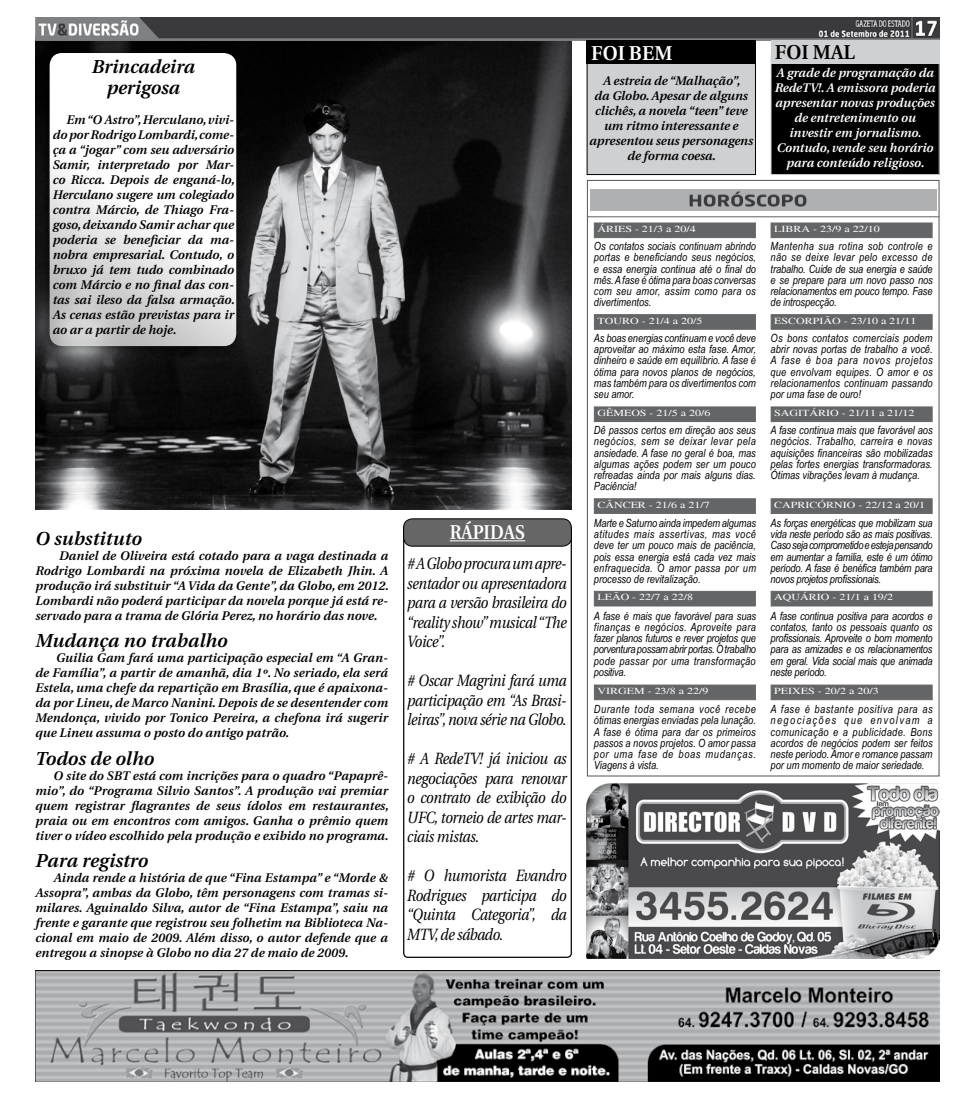
<style>
.page{position:relative;width:975px;height:1099px;background:#fff}
.page>*{position:absolute;margin:0;border:0;box-sizing:border-box;transform-origin:0 0}
.t1{font:600 20px "Utopia";color:#fff}
.t2{font:600 20px "Utopia";color:#000}
.t3{font:600 19.88px "Utopia";color:#fff;scale:.88 1}
.t4{font:italic 600 18.75px/21.2px "Utopia";letter-spacing:.01em;color:#000;text-align:center}
.t5{font:italic 16.25px/19.5px "Utopia";letter-spacing:-.02em;color:#000;text-align:justify;scale:.85 1}
.t6{font:italic 600 12.5px/15px "Utopia";letter-spacing:.01em;color:#000;text-align:justify}
.t7{font:italic 600 12.5px/15px "Utopia";color:#fff;text-align:center}
.t8{font:italic 11.25px/11.2px "Arial Narrow";color:#000;text-align:justify}
.t9{font:9.38px "Times";color:#fff;scale:1.27 1}
</style>
<div class="page">
<img style="left:35px;top:40px;width:537px;height:469px">
<img style="left:35px;top:970px;width:904px;height:111px">
<img style="left:35px;top:18px;width:904px;height:22px">
<img style="left:587px;top:783px;width:352px;height:175px">
<div style="left:587px;top:55px;width:168px;height:119px;background:#cfd0d2"></div>
<div style="left:586px;top:55px;width:169px;height:120px;border:1px solid #000"></div>
<div style="left:586px;top:40px;width:169px;height:24px;background:#000"></div>
<div style="left:771px;top:55px;width:168px;height:119px;background:#000"></div>
<div style="left:770px;top:55px;width:169px;height:120px;border:1px solid #cfd0d2"></div>
<div style="left:770px;top:40px;width:169px;height:24px;background:#cfd0d2"></div>
<hr style="left:587px;top:216px;width:352px;height:1px;background:#646567">
<img style="left:590px;top:189px;width:345px;height:21px">
<div style="left:593px;top:222px;width:162px;height:16px;background:#646567;border:1px solid #646567"></div>
<div style="left:594px;top:314px;width:161px;height:16px;background:#646567;border:1px solid #646567"></div>
<div style="left:593px;top:406px;width:162px;height:16px;background:#646567;border:1px solid #646567"></div>
<div style="left:593px;top:498px;width:162px;height:16px;background:#646567;border:1px solid #646567"></div>
<div style="left:593px;top:591px;width:162px;height:15px;background:#646567"></div>
<div style="left:594px;top:684px;width:161px;height:16px;background:#646567;border:1px solid #646567"></div>
<div style="left:770px;top:222px;width:162px;height:16px;background:#646567;border:1px solid #646567"></div>
<div style="left:770px;top:314px;width:162px;height:16px;background:#646567;border:1px solid #646567"></div>
<div style="left:770px;top:406px;width:162px;height:16px;background:#646567;border:1px solid #646567"></div>
<div style="left:770px;top:498px;width:162px;height:16px;background:#646567;border:1px solid #646567"></div>
<div style="left:770px;top:591px;width:162px;height:15px;background:#646567"></div>
<div style="left:770px;top:684px;width:162px;height:16px;background:#646567;border:1px solid #646567"></div>
<div style="left:40px;top:48px;width:205px;height:312px;background:#000;opacity:.75"></div>
<svg style="left:50px;top:53px;width:186px;height:293px"></svg>
<div style="left:403px;top:524px;width:169px;height:433px;border:1px solid #000;border-radius:4px"></div>
<div style="left:403px;top:519px;width:168px;height:27px;background:#666;border-radius:9px"></div>
<div style="left:403px;top:518px;width:169px;height:28px;border:1px solid #000;border-radius:9px"></div>
<hr style="left:449px;top:540px;width:76px;height:1px;background:#fff">
<h3 class="t4" style="left:92px;top:56px;width:105px">Brincadeira perigosa</h3>
<p class="t6" style="left:53px;top:112px;width:184px;text-indent:14px">Em “O Astro”, Herculano, vivi&shy;do por Rodrigo Lombardi, come&shy;ça a “jogar” com seu adversário Samir, interpretado por Mar&shy;co Ricca. Depois de enganá-lo, Herculano sugere um colegiado contra Márcio, de Thiago Fra&shy;goso, deixando Samir achar que poderia se beneficiar da ma&shy;nobra empresarial. Contudo, o bruxo já tem tudo combinado com Márcio e no final das con&shy;tas sai ileso da falsa armação.<br>As cenas estão previstas para ir ao ar a partir de hoje.</p>
<h3 class="t4" style="left:35px;top:528px;width:108px">O substituto</h3>
<p class="t6" style="left:35px;top:548px;width:355px;text-indent:24px">Daniel de Oliveira está cotado para a vaga destinada a Rodrigo Lombardi na próxima novela de Elizabeth Jhin. A produção irá substituir “A Vida da Gente”, da Globo, em 2012.<br>Lombardi não poderá participar da novela porque já está re&shy;servado para a trama de Glória Perez, no horário das nove.</p>
<h3 class="t4" style="left:35px;top:630px;width:194px">Mudança no trabalho</h3>
<p class="t6" style="left:35px;top:650px;width:354px;text-indent:21px">Guilia Gam fará uma participação especial em “A Gran&shy;de Família”, a partir de amanhã, dia 1º. No seriado, ela será Estela, uma chefe da repartição em Brasília, que é apaixona&shy;da por Lineu, de Marco Nanini. Depois de se desentender com Mendonça, vivido por Tonico Pereira, a chefona irá sugerir que Lineu assuma o posto do antigo patrão.</p>
<h3 class="t4" style="left:35px;top:748px;width:120px">Todos de olho</h3>
<p class="t6" style="left:35px;top:768px;width:355px;text-indent:18px">O site do SBT está com incrições para o quadro “Papaprê&shy;mio”, do “Programa Silvio Santos”. A produção vai premiar quem registrar flagrantes de seus ídolos em restaurantes, praia ou em encontros com amigos. Ganha o prêmio quem tiver o vídeo escolhido pela produção e exibido no programa.</p>
<h3 class="t4" style="left:35px;top:850px;width:114px">Para registro</h3>
<p class="t6" style="left:35px;top:870px;width:354px;text-indent:18px">Ainda rende a história de que “Fina Estampa” e “Morde &amp; Assopra”, ambas da Globo, têm personagens com tramas si&shy;milares. Aguinaldo Silva, autor de “Fina Estampa”, saiu na frente e garante que registrou seu folhetim na Biblioteca Na&shy;cional em maio de 2009. Além disso, o autor defende que a entregou a sinopse à Globo no dia 27 de maio de 2009.</p>
<h2 class="t3" style="left:449px;top:521px;width:27px">RÁPIDAS</h2>
<h3 class="t5" style="left:407px;top:554px;width:189px"># A Globo procura um apre&shy;sentador ou apresentadora para a versão brasileira do “reality show” musical “The Voice”.</h3>
<h3 class="t5" style="left:407px;top:671px;width:189px"># Oscar Magrini fará uma participação em “As Brasi&shy;leiras”, nova série na Globo.</h3>
<h3 class="t5" style="left:407px;top:749px;width:189px"># A RedeTV! já iniciou as negociações para renovar o contrato de exibição do UFC, torneio de artes mar&shy;ciais mistas.</h3>
<h3 class="t5" style="left:407px;top:866px;width:189px"># O humorista Evandro Rodrigues participa do “Quinta Categoria”, da MTV, de sábado.</h3>
<h1 class="t1" style="left:591px;top:42px;width:53px">FOI BEM</h1>
<p class="t6" style="left:589px;top:73px;width:165px;text-align:center">A estreia de “Malhação”,<br>da Globo. Apesar de alguns clichês, a novela “teen” teve um ritmo interessante e apresentou seus personagens de forma coesa.</p>
<h1 class="t2" style="left:774px;top:41px;width:82px">FOI MAL</h1>
<p class="t7" style="left:774px;top:66px;width:162px">A grade de programação da<br>RedeTV!. A emissora poderia apresentar novas produções de entretenimento ou investir em jornalismo.<br>Contudo, vende seu horário para conteúdo religioso.</p>
<p class="t9" style="left:597px;top:223px;width:79px">ÁRIES - 21/3 a 20/4</p>
<p class="t9" style="left:774px;top:223px;width:85px">LIBRA - 23/9 a 22/10</p>
<p class="t8" style="left:594px;top:240px;width:164px">Os contatos sociais continuam abrindo portas e beneficiando seus negócios, e essa energia continua até o final do mês. A fase é ótima para boas conversas com seu amor, assim como para os divertimentos.</p>
<p class="t8" style="left:770px;top:240px;width:164px">Mantenha sua rotina sob controle e não se deixe levar pelo excesso de trabalho. Cuide de sua energia e saúde e se prepare para um novo passo nos relacionamentos em pouco tempo. Fase de introspecção.</p>
<p class="t8" style="left:770px;top:332px;width:164px">Os bons contatos comerciais podem abrir novas portas de trabalho a você.<br>A fase é boa para novos projetos que envolvam equipes. O amor e os relacionamentos continuam passando por uma fase de ouro!</p>
<p class="t8" style="left:770px;top:424px;width:163px">A fase continua mais que favorável aos negócios. Trabalho, carreira e novas aquisições financeiras são mobilizadas pelas fortes energias transformadoras.<br>Ótimas vibrações levam à mudança.</p>
<p class="t8" style="left:770px;top:517px;width:163px">As forças energéticas que mobilizam sua vida neste período são as mais positivas.<br>Caso seja comprometido e esteja pensando em aumentar a família, este é um ótimo período. A fase é benéfica também para novos projetos profissionais.</p>
<p class="t8" style="left:770px;top:609px;width:163px">A fase continua positiva para acordos e contatos, tanto os pessoais quanto os profissionais. Aproveite o bom momento para as amizades e os relacionamentos em geral. Vida social mais que animada neste período.</p>
<p class="t8" style="left:770px;top:703px;width:164px">A fase é bastante positiva para as negociações que envolvam a comunicação e a publicidade. Bons acordos de negócios podem ser feitos neste período. Amor e romance passam por um momento de maior seriedade.</p>
<p class="t9" style="left:774px;top:315px;width:114px">ESCORPIÃO - 23/10 a 21/11</p>
<p class="t9" style="left:597px;top:315px;width:84px">TOURO - 21/4 a 20/5</p>
<p class="t8" style="left:594px;top:332px;width:163px">As boas energias continuam e você deve aproveitar ao máximo esta fase. Amor, dinheiro e saúde em equilíbrio. A fase é ótima para novos planos de negócios, mas também para os divertimentos com seu amor.</p>
<p class="t8" style="left:594px;top:424px;width:163px">Dê passos certos em direção aos seus negócios, sem se deixar levar pela ansiedade. A fase no geral é boa, mas algumas ações podem ser um pouco refreadas ainda por mais alguns dias.<br>Paciência!</p>
<p class="t8" style="left:594px;top:517px;width:164px">Marte e Saturno ainda impedem algumas atitudes mais assertivas, mas você deve ter um pouco mais de paciência, pois essa energia está cada vez mais enfraquecida. O amor passa por um processo de revitalização.</p>
<p class="t8" style="left:594px;top:609px;width:164px">A fase é mais que favorável para suas finanças e negócios. Aproveite para fazer planos futuros e rever projetos que porventura possam abrir portas. O trabalho pode passar por uma transformação positiva.</p>
<p class="t8" style="left:594px;top:703px;width:163px">Durante toda semana você recebe ótimas energias enviadas pela lunação.<br>A fase é ótima para dar os primeiros passos a novos projetos. O amor passa por uma fase de boas mudanças.<br>Viagens à vista.</p>
<p class="t9" style="left:597px;top:407px;width:91px">GÊMEOS - 21/5 a 20/6</p>
<p class="t9" style="left:774px;top:407px;width:112px">SAGITÁRIO - 21/11 a 21/12</p>
<p class="t9" style="left:597px;top:499px;width:90px">CÂNCER - 21/6 a 21/7</p>
<p class="t9" style="left:774px;top:499px;width:120px">CAPRICÓRNIO - 22/12 a 20/1</p>
<p class="t9" style="left:774px;top:591px;width:95px">AQUÁRIO - 21/1 a 19/2</p>
<p class="t9" style="left:597px;top:591px;width:77px">LEÃO - 22/7 a 22/8</p>
<p class="t9" style="left:597px;top:685px;width:89px">VIRGEM - 23/8 a 22/9</p>
<p class="t9" style="left:774px;top:685px;width:84px">PEIXES - 20/2 a 20/3</p>
</div>
